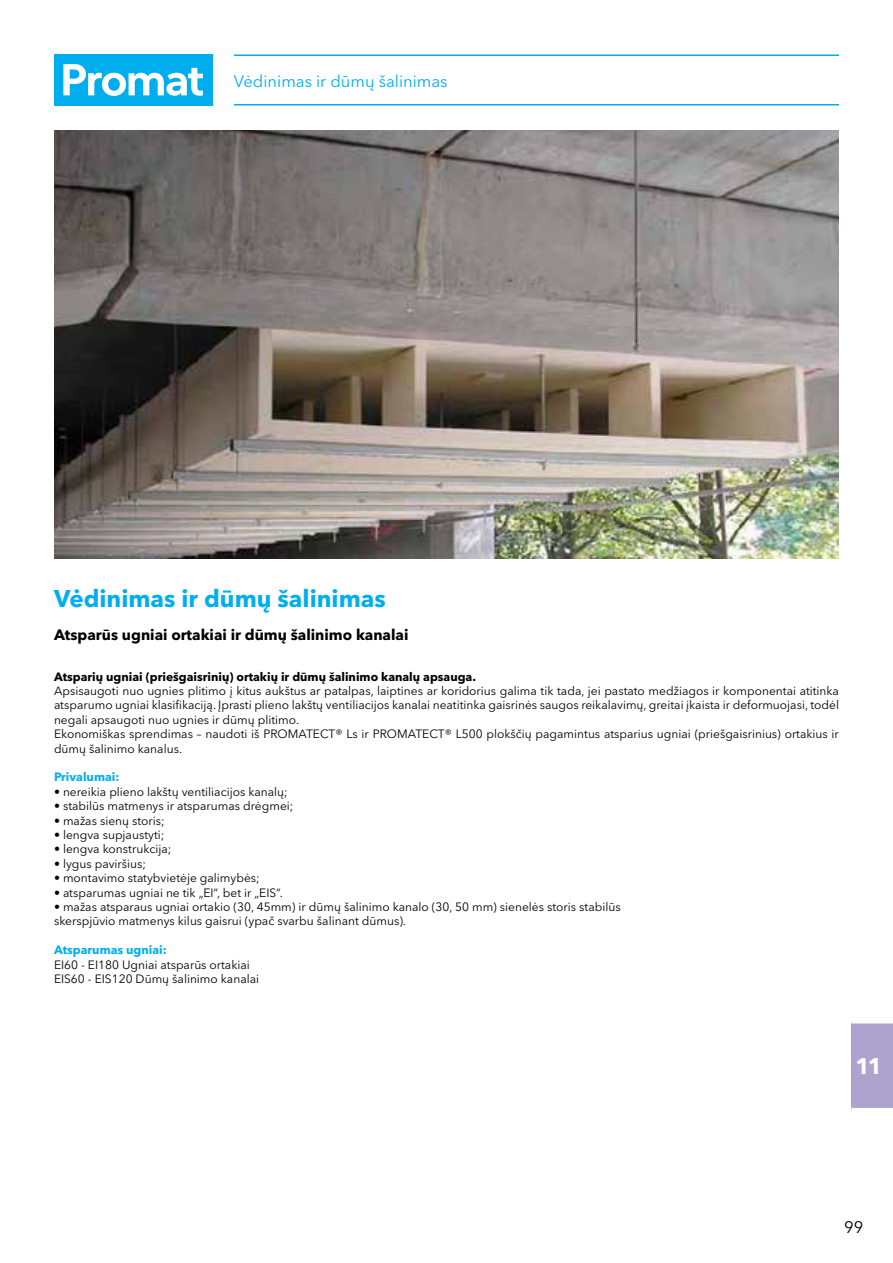
<style>
.page{position:relative;width:893px;height:1263px;background:#fff}
.page>*{position:absolute;margin:0;border:0;box-sizing:border-box;transform-origin:0 0}
.t1{font:700 24px "Avenir Next W1 G";color:#00aeef}
.t2{font:700 22.5px "Avenir Next W1 G";color:#fff}
.t3{font:16.5px "Avenir Next W1 G";color:#00aeef}
.t4{font:16.5px "Avenir Next W1 G";color:#000}
.t5{font:700 15px "Avenir Next W1 G";color:#000}
.t6{font:12px/14.4px "Avenir Next W1 G";color:#000}
.t7{font:700 12px "Avenir Next W1 G";color:#000}
.t8{font:700 12px "Avenir Next W1 G";color:#00aeef}
</style>
<div class="page">
<div style="left:54px;top:54px;width:158px;height:52px;background:#00aeef"></div>
<svg style="left:63px;top:64px;width:140px;height:32px"></svg>
<hr style="left:234px;top:54px;width:605px;height:2px;background:#00aeef">
<hr style="left:234px;top:104px;width:605px;height:2px;background:#00aeef">
<img style="left:55px;top:130px;width:783px;height:428px">
<div style="left:851px;top:1021px;width:42px;height:89px;background:#aea2cf"></div>
<hr style="left:851px;top:1019px;width:42px;height:4px;background:#fff">
<hr style="left:851px;top:1108px;width:42px;height:4px;background:#fff">
<h3 class="t3" style="left:234px;top:71px;width:215px">Vėdinimas ir dūmų šalinimas</h3>
<h1 class="t1" style="left:54px;top:584px;width:333px">Vėdinimas ir dūmų šalinimas</h1>
<p class="t5" style="left:54px;top:626px;width:356px">Atsparūs ugniai ortakiai ir dūmų šalinimo kanalai</p>
<p class="t7" style="left:54px;top:669px;width:424px">Atsparių ugniai (priešgaisrinių) ortakių ir dūmų šalinimo kanalų apsauga.</p>
<p class="t6" style="left:54px;top:684px;width:786px">Apsisaugoti nuo ugnies plitimo į kitus aukštus ar patalpas, laiptines ar koridorius galima tik tada, jei pastato medžiagos ir komponentai atitinka atsparumo ugniai klasifikaciją. Įprasti plieno lakštų ventiliacijos kanalai neatitinka gaisrinės saugos reikalavimų, greitai įkaista ir deformuojasi, todėl negali apsaugoti nuo ugnies ir dūmų plitimo.<br>Ekonomiškas sprendimas – naudoti iš PROMATECT® Ls ir PROMATECT® L500 plokščių pagamintus atsparius ugniai (priešgaisrinius) ortakius ir dūmų šalinimo kanalus.</p>
<p class="t8" style="left:54px;top:770px;width:67px">Privalumai:</p>
<p class="t6" style="left:54px;top:784px;width:235px">• nereikia plieno lakštų ventiliacijos kanalų;</p>
<p class="t6" style="left:54px;top:799px;width:241px">• stabilūs matmenys ir atsparumas drėgmei;</p>
<p class="t6" style="left:54px;top:813px;width:112px">• mažas sienų storis;</p>
<p class="t6" style="left:54px;top:828px;width:112px">• lengva supjaustyti;</p>
<p class="t6" style="left:54px;top:842px;width:119px">• lengva konstrukcija;</p>
<p class="t6" style="left:54px;top:856px;width:94px">• lygus paviršius;</p>
<p class="t6" style="left:54px;top:871px;width:207px">• montavimo statybvietėje galimybės;</p>
<p class="t6" style="left:54px;top:885px;width:230px">• atsparumas ugniai ne tik „EI“, bet ir „EIS“.</p>
<p class="t6" style="left:54px;top:900px;width:568px">• mažas atsparaus ugniai ortakio (30, 45mm) ir dūmų šalinimo kanalo (30, 50 mm) sienelės storis stabilūs skerspjūvio matmenys kilus gaisrui (ypač svarbu šalinant dūmus).</p>
<p class="t8" style="left:54px;top:943px;width:114px">Atsparumas ugniai:</p>
<p class="t6" style="left:54px;top:957px;width:207px">EI60 - EI180 Ugniai atsparūs ortakiai<br>EIS60 - EIS120 Dūmų šalinimo kanalai</p>
<h2 class="t2" style="left:855px;top:1052px;width:28px">11</h2>
<h3 class="t4" style="left:844px;top:1217px;width:21px">99</h3>
</div>
